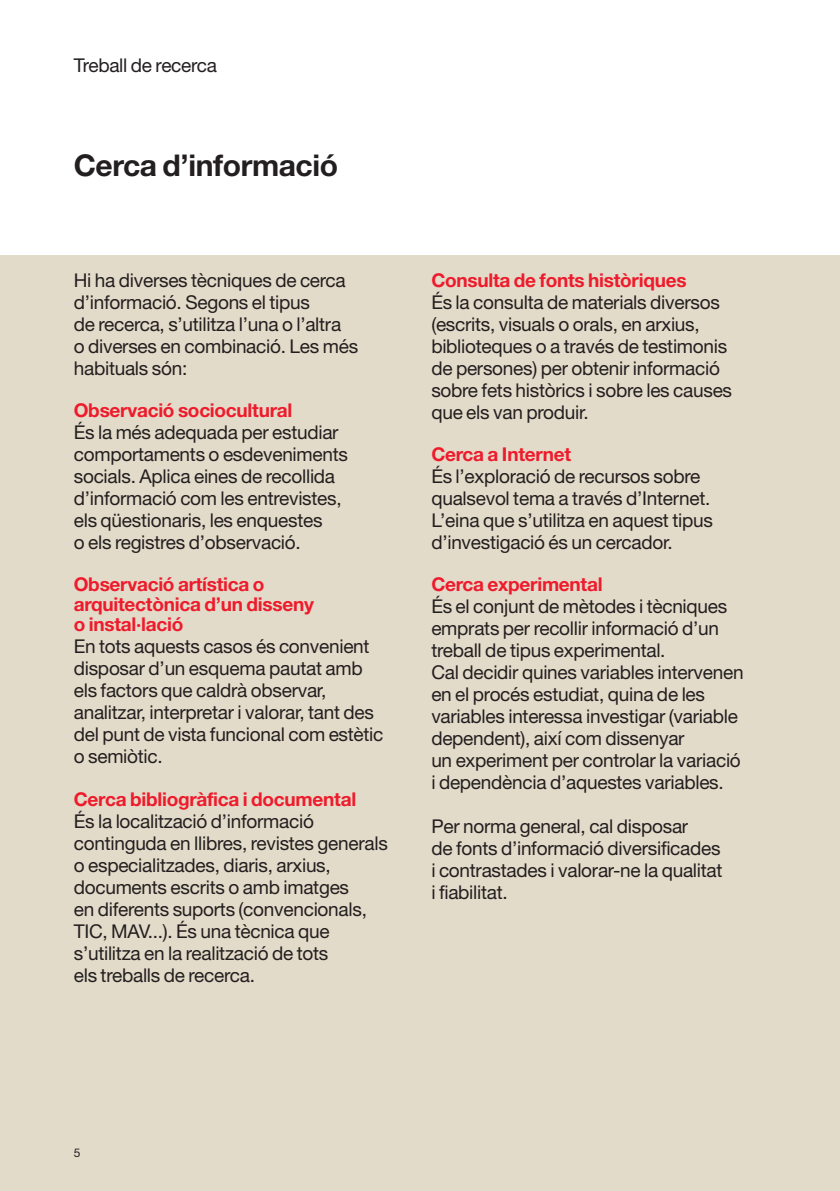
<style>
.page{position:relative;width:840px;height:1191px;background:#fff}
.page>*{position:absolute;margin:0;border:0;box-sizing:border-box;transform-origin:0 0}
.text_bold{font:700 30px "Helvetica Neue";letter-spacing:-.015em;color:#231f20}
.text{font:19px/22px "Helvetica Neue";letter-spacing:-.015em;color:#231f20}
.text_bold_gris{font:700 19px/20px "Helvetica Neue";letter-spacing:-.015em;color:#ee1b2c}
.t1{font:12px "Helvetica Neue";color:#231f20}
</style>
<div class="page">
<div style="left:0;top:255px;width:839px;height:936px;background:#e3dbc9"></div>
<p class="text" style="left:74px;top:54px;width:145px">Treball de recerca</p>
<p class="text_bold" style="left:74px;top:146px;width:266px">Cerca d’informació</p>
<p class="text" style="left:74px;top:269px;width:286px">Hi ha diverses tècniques de cerca d’informació. Segons el tipus<br>de recerca, s’utilitza l’una o l’altra<br>o diverses en combinació. Les més habituals són:</p>
<p class="text_bold_gris" style="left:74px;top:400px;width:220px">Observació sociocultural</p>
<p class="text" style="left:74px;top:421px;width:275px">És la més adequada per estudiar comportaments o esdeveniments socials. Aplica eines de recollida d’informació com les entrevistes, els qüestionaris, les enquestes<br>o els registres d’observació.</p>
<p class="text_bold_gris" style="left:74px;top:574px;width:241px">Observació artística o arquitectònica d’un disseny</p>
<p class="text_bold_gris" style="left:74px;top:614px;width:111px">o instal·lació</p>
<p class="text" style="left:74px;top:635px;width:311px">En tots aquests casos és convenient disposar d’un esquema pautat amb els factors que caldrà observar, analitzar, interpretar i valorar, tant des del punt de vista funcional com estètic o semiòtic.</p>
<p class="text_bold_gris" style="left:74px;top:788px;width:284px">Cerca bibliogràfica i documental</p>
<p class="text" style="left:74px;top:809px;width:315px">És la localització d’informació continguda en llibres, revistes generals o especialitzades, diaris, arxius, documents escrits o amb imatges<br>en diferents suports (convencionals, TIC, MAV...). És una tècnica que s’utilitza en la realització de tots<br>els treballs de recerca.</p>
<p class="text_bold_gris" style="left:431px;top:270px;width:256px">Consulta de fonts històriques</p>
<p class="text" style="left:431px;top:291px;width:302px">És la consulta de materials diversos (escrits, visuals o orals, en arxius, biblioteques o a través de testimonis de persones) per obtenir informació sobre fets històrics i sobre les causes que els van produir.</p>
<p class="text_bold_gris" style="left:431px;top:444px;width:141px">Cerca a Internet</p>
<p class="text" style="left:431px;top:465px;width:283px">És l’exploració de recursos sobre qualsevol tema a través d’Internet.<br>L’eina que s’utilitza en aquest tipus d’investigació és un cercador.</p>
<p class="text_bold_gris" style="left:431px;top:574px;width:173px">Cerca experimental</p>
<p class="text" style="left:431px;top:595px;width:313px">És el conjunt de mètodes i tècniques emprats per recollir informació d’un treball de tipus experimental.<br>Cal decidir quines variables intervenen en el procés estudiat, quina de les variables interessa investigar (variable dependent), així com dissenyar<br>un experiment per controlar la variació i dependència d’aquestes variables.</p>
<p class="text" style="left:431px;top:815px;width:292px">Per norma general, cal disposar<br>de fonts d’informació diversificades i contrastades i valorar-ne la qualitat i fiabilitat.</p>
<p class="t1" style="left:74px;top:1145px;width:8px">5</p>
</div>
